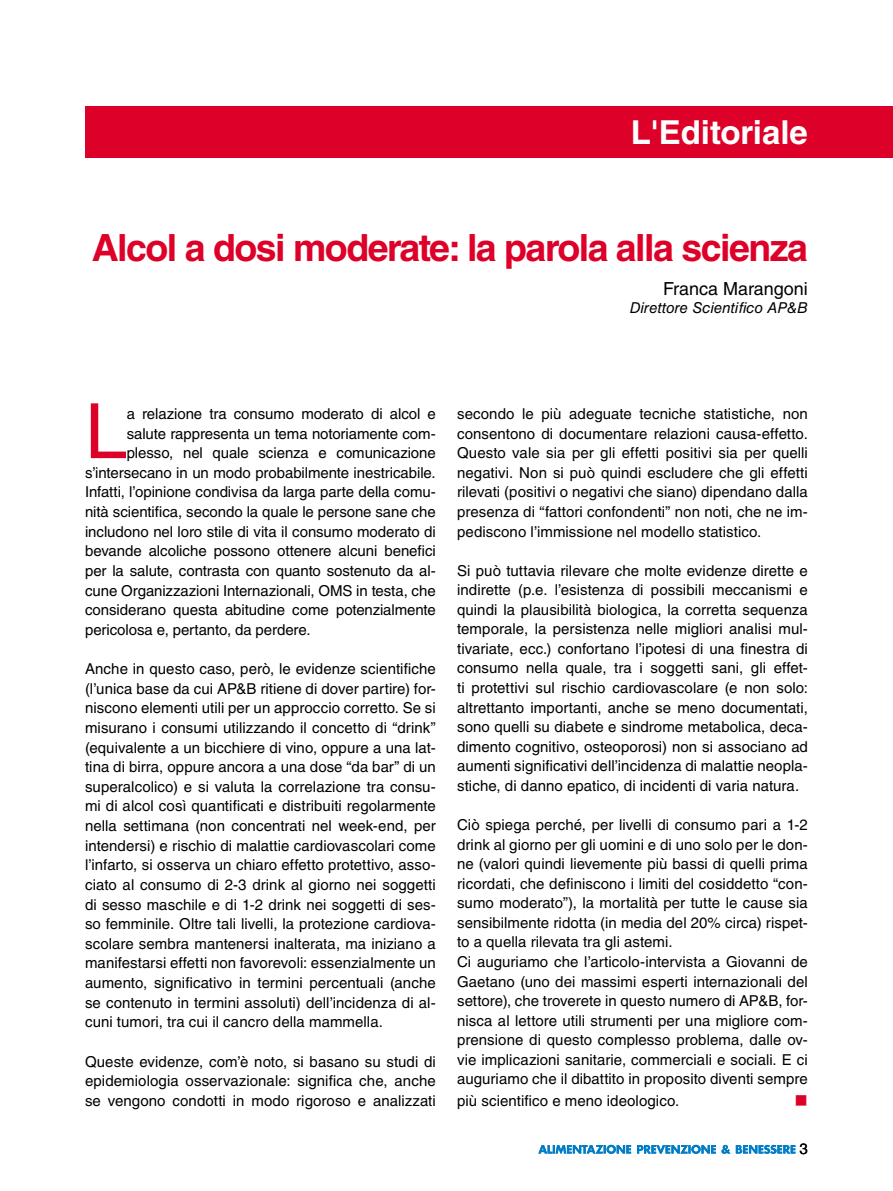
<style>
.page{position:relative;width:893px;height:1191px;background:#fff}
.page>*{position:absolute;margin:0;border:0;box-sizing:border-box;transform-origin:0 0}
.t1{font:76.2px "Helvetica LT Std";color:#dd0028}
.t2{font:700 37.5px "Helvetica LT Std";letter-spacing:-.04em;color:#dd0028}
.t3{font:700 33px "Helvetica LT Std";color:#fff}
.t4{font:18px "Helvetica LT Std";color:#000}
.t5{font:18px "Wingdings";color:#dd0028}
.t6{font:15px/19.5px "Helvetica LT Std";color:#000;text-align:justify}
.t7{font:italic 15px "Helvetica LT Std";color:#000}
</style>
<div class="page">
<div style="left:85px;top:106px;width:808px;height:51px;background:#dd0028"></div>
<svg style="left:538px;top:1144px;width:257px;height:9px"></svg>
<h3 class="t3" style="left:631px;top:112px;width:179px">L'Editoriale</h3>
<h2 class="t2" style="left:92px;top:225px;width:718px">Alcol a dosi moderate: la parola alla scienza</h2>
<p class="t4" style="left:663px;top:278px;width:146px">Franca Marangoni</p>
<p class="t7" style="left:630px;top:299px;width:180px">Direttore Scientifico AP&amp;B</p>
<h1 class="t1" style="left:85px;top:387px;width:44px">L</h1>
<p class="t6" style="left:127px;top:404px;width:311px">a relazione tra consumo moderato di alcol e</p>
<p class="t6" style="left:127px;top:423px;width:311px">salute rappresenta un tema notoriamente com-</p>
<p class="t6" style="left:127px;top:443px;width:311px">plesso, nel quale scienza e comunicazione</p>
<p class="t6" style="left:85px;top:463px;width:352px">s’intersecano in un modo probabilmente inestricabile.</p>
<p class="t6" style="left:85px;top:482px;width:352px">Infatti, l’opinione condivisa da larga parte della comu-</p>
<p class="t6" style="left:85px;top:502px;width:352px">nità scientifica, secondo la quale le persone sane che</p>
<p class="t6" style="left:85px;top:521px;width:352px">includono nel loro stile di vita il consumo moderato di</p>
<p class="t6" style="left:85px;top:541px;width:352px">bevande alcoliche possono ottenere alcuni benefici</p>
<p class="t6" style="left:85px;top:561px;width:352px">per la salute, contrasta con quanto sostenuto da al-</p>
<p class="t6" style="left:85px;top:580px;width:352px">cune Organizzazioni Internazionali, OMS in testa, che</p>
<p class="t6" style="left:85px;top:600px;width:352px">considerano questa abitudine come potenzialmente</p>
<p class="t6" style="left:85px;top:619px;width:227px">pericolosa e, pertanto, da perdere.</p>
<p class="t6" style="left:85px;top:659px;width:352px">Anche in questo caso, però, le evidenze scientifiche (l’unica base da cui AP&amp;B ritiene di dover partire) for&shy;niscono elementi utili per un approccio corretto. Se si misurano i consumi utilizzando il concetto di “drink” (equivalente a un bicchiere di vino, oppure a una lat&shy;tina di birra, oppure ancora a una dose “da bar” di un superalcolico) e si valuta la correlazione tra consu&shy;mi di alcol così quantificati e distribuiti regolarmente nella settimana (non concentrati nel week-end, per intendersi) e rischio di malattie cardiovascolari come l’infarto, si osserva un chiaro effetto protettivo, asso&shy;ciato al consumo di 2-3 drink al giorno nei soggetti di sesso maschile e di 1-2 drink nei soggetti di ses&shy;so femminile. Oltre tali livelli, la protezione cardiova&shy;scolare sembra mantenersi inalterata, ma iniziano a manifestarsi effetti non favorevoli: essenzialmente un aumento, significativo in termini percentuali (anche se contenuto in termini assoluti) dell’incidenza di al&shy;cuni tumori, tra cui il cancro della mammella.</p>
<p class="t6" style="left:85px;top:1051px;width:352px">Queste evidenze, com’è noto, si basano su studi di epidemiologia osservazionale: significa che, anche se vengono condotti in modo rigoroso e analizzati</p>
<p class="t6" style="left:457px;top:404px;width:352px">secondo le più adeguate tecniche statistiche, non consentono di documentare relazioni causa-effetto.<br>Questo vale sia per gli effetti positivi sia per quelli negativi. Non si può quindi escludere che gli effetti rilevati (positivi o negativi che siano) dipendano dalla presenza di “fattori confondenti” non noti, che ne im&shy;pediscono l’immissione nel modello statistico.</p>
<p class="t6" style="left:457px;top:560px;width:352px">Si può tuttavia rilevare che molte evidenze dirette e indirette (p.e. l’esistenza di possibili meccanismi e quindi la plausibilità biologica, la corretta sequenza temporale, la persistenza nelle migliori analisi mul&shy;tivariate, ecc.) confortano l’ipotesi di una finestra di consumo nella quale, tra i soggetti sani, gli effet&shy;ti protettivi sul rischio cardiovascolare (e non solo: altrettanto importanti, anche se meno documentati, sono quelli su diabete e sindrome metabolica, deca&shy;dimento cognitivo, osteoporosi) non si associano ad aumenti significativi dell’incidenza di malattie neopla&shy;stiche, di danno epatico, di incidenti di varia natura.</p>
<p class="t6" style="left:457px;top:815px;width:352px;text-align:left">Ciò spiega perché, per livelli di consumo pari a 1-2 drink al giorno per gli uomini e di uno solo per le don&shy;ne (valori quindi lievemente più bassi di quelli prima ricordati, che definiscono i limiti del cosiddetto “con&shy;sumo moderato”), la mortalità per tutte le cause sia sensibilmente ridotta (in media del 20% circa) rispet&shy;to a quella rilevata tra gli astemi.<br>Ci auguriamo che l’articolo-intervista a Giovanni de Gaetano (uno dei massimi esperti internazionali del settore), che troverete in questo numero di AP&amp;B, for&shy;nisca al lettore utili strumenti per una migliore com&shy;prensione di questo complesso problema, dalle ov&shy;vie implicazioni sanitarie, commerciali e sociali. E ci auguriamo che il dibattito in proposito diventi sempre</p>
<p class="t6" style="left:457px;top:1091px;width:224px">più scientifico e meno ideologico.</p>
<p class="t5" style="left:794px;top:1091px;width:15px">■</p>
<p class="t6" style="left:800px;top:1138px;width:10px">3</p>
</div>
